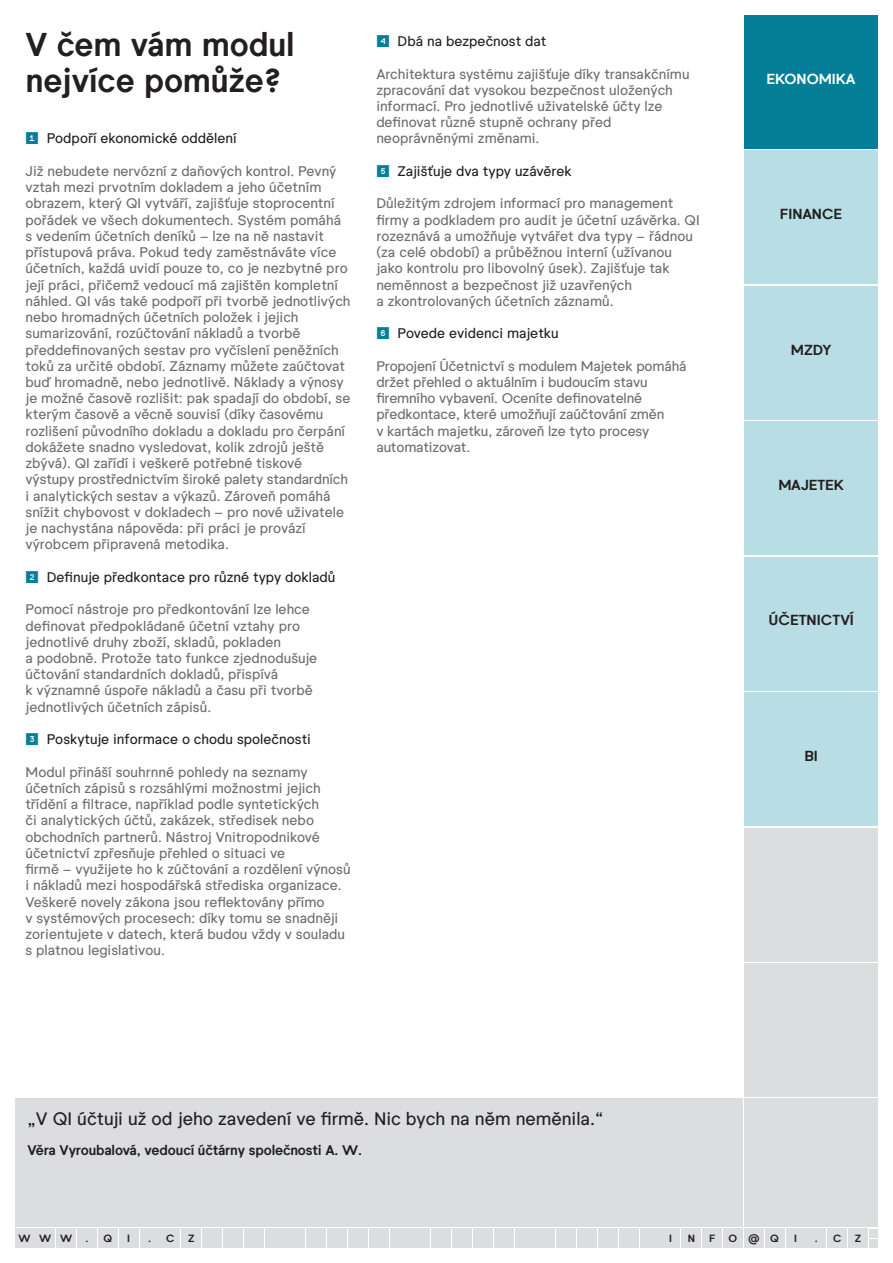
<style>
.page{position:relative;width:893px;height:1263px;background:#fff}
.page>*{position:absolute;margin:0;border:0;box-sizing:border-box;transform-origin:0 0}
.text_nadpis_special{font:700 33px/36px "QI Grotesk";color:#231f20}
.text_citace{font:18px "QI Grotesk";color:#231f20}
.Moduly{font:700 14.55px "QI Grotesk";color:#231f20}
.Moduly_-_head{font:700 14.55px "QI Grotesk";color:#fff}
.text{font:13.95px/16.2px "QI Grotesk";color:#6c6d70}
.text_odrazka_cislo{font:13.95px "QI Grotesk";color:#231f20}
.text_box{font:700 13.95px "QI Grotesk";letter-spacing:-.015em;color:#231f20}
.Segment_pismeno{font:700 10.5px "QI Grotesk";color:#231f20}
.s1{color:#057e97}
</style>
<div class="page">
<div style="left:15px;top:1098px;width:728px;height:129px;background:#dcdddf"></div>
<div style="left:744px;top:15px;width:134px;height:134px;background:#057e97"></div>
<div style="left:744px;top:963px;width:134px;height:134px;background:#dcdddf"></div>
<div style="left:744px;top:827px;width:134px;height:134px;background:#dcdddf"></div>
<div style="left:744px;top:1098px;width:134px;height:129px;background:#dcdddf"></div>
<div style="left:15px;top:1229px;width:19px;height:19px;background:#dcdddf"></div>
<div style="left:36px;top:1229px;width:19px;height:19px;background:#dcdddf"></div>
<div style="left:57px;top:1229px;width:19px;height:19px;background:#dcdddf"></div>
<div style="left:77px;top:1229px;width:20px;height:19px;background:#dcdddf"></div>
<div style="left:98px;top:1229px;width:20px;height:19px;background:#dcdddf"></div>
<div style="left:119px;top:1229px;width:19px;height:19px;background:#dcdddf"></div>
<div style="left:140px;top:1229px;width:19px;height:19px;background:#dcdddf"></div>
<div style="left:161px;top:1229px;width:19px;height:19px;background:#dcdddf"></div>
<div style="left:182px;top:1229px;width:19px;height:19px;background:#dcdddf"></div>
<div style="left:202px;top:1229px;width:20px;height:19px;background:#dcdddf"></div>
<div style="left:223px;top:1229px;width:20px;height:19px;background:#dcdddf"></div>
<div style="left:244px;top:1229px;width:19px;height:19px;background:#dcdddf"></div>
<div style="left:265px;top:1229px;width:19px;height:19px;background:#dcdddf"></div>
<div style="left:286px;top:1229px;width:19px;height:19px;background:#dcdddf"></div>
<div style="left:307px;top:1229px;width:19px;height:19px;background:#dcdddf"></div>
<div style="left:327px;top:1229px;width:20px;height:19px;background:#dcdddf"></div>
<div style="left:348px;top:1229px;width:20px;height:19px;background:#dcdddf"></div>
<div style="left:369px;top:1229px;width:19px;height:19px;background:#dcdddf"></div>
<div style="left:390px;top:1229px;width:19px;height:19px;background:#dcdddf"></div>
<div style="left:411px;top:1229px;width:19px;height:19px;background:#dcdddf"></div>
<div style="left:432px;top:1229px;width:19px;height:19px;background:#dcdddf"></div>
<div style="left:452px;top:1229px;width:20px;height:19px;background:#dcdddf"></div>
<div style="left:473px;top:1229px;width:20px;height:19px;background:#dcdddf"></div>
<div style="left:494px;top:1229px;width:19px;height:19px;background:#dcdddf"></div>
<div style="left:515px;top:1229px;width:19px;height:19px;background:#dcdddf"></div>
<div style="left:536px;top:1229px;width:19px;height:19px;background:#dcdddf"></div>
<div style="left:557px;top:1229px;width:19px;height:19px;background:#dcdddf"></div>
<div style="left:577px;top:1229px;width:20px;height:19px;background:#dcdddf"></div>
<div style="left:598px;top:1229px;width:20px;height:19px;background:#dcdddf"></div>
<div style="left:619px;top:1229px;width:19px;height:19px;background:#dcdddf"></div>
<div style="left:640px;top:1229px;width:19px;height:19px;background:#dcdddf"></div>
<div style="left:661px;top:1229px;width:19px;height:19px;background:#dcdddf"></div>
<div style="left:682px;top:1229px;width:19px;height:19px;background:#dcdddf"></div>
<div style="left:702px;top:1229px;width:20px;height:19px;background:#dcdddf"></div>
<div style="left:723px;top:1229px;width:20px;height:19px;background:#dcdddf"></div>
<div style="left:744px;top:1229px;width:19px;height:19px;background:#dcdddf"></div>
<div style="left:765px;top:1229px;width:19px;height:19px;background:#dcdddf"></div>
<div style="left:786px;top:1229px;width:19px;height:19px;background:#dcdddf"></div>
<div style="left:807px;top:1229px;width:19px;height:19px;background:#dcdddf"></div>
<div style="left:827px;top:1229px;width:20px;height:19px;background:#dcdddf"></div>
<div style="left:848px;top:1229px;width:20px;height:19px;background:#dcdddf"></div>
<div style="left:869px;top:1229px;width:9px;height:9px;background:#dcdddf"></div>
<div style="left:869px;top:1239px;width:9px;height:9px;background:#dcdddf"></div>
<div style="left:744px;top:286px;width:134px;height:134px;background:#b9dde4"></div>
<div style="left:744px;top:150px;width:134px;height:134px;background:#b9dde4"></div>
<div style="left:744px;top:421px;width:134px;height:134px;background:#b9dde4"></div>
<div style="left:744px;top:557px;width:134px;height:134px;background:#b9dde4"></div>
<div style="left:744px;top:692px;width:134px;height:134px;background:#b9dde4"></div>
<p class="text_nadpis_special" style="left:26px;top:24px;width:271px">V čem vám modul nejvíce pomůže?</p>
<p class="text_odrazka_cislo" style="left:26px;top:128px;width:213px"><span class="s1">➊</span> Podpoří ekonomické oddělení</p>
<p class="text" style="left:26px;top:162px;width:327px">Již nebudete nervózní z daňových kontrol. Pevný vztah mezi prvotním dokladem a jeho účetním obrazem, který QI vytváří, zajišťuje stoprocentní pořádek ve všech dokumentech. Systém pomáhá s vedením účetních deníků – lze na ně nastavit přístupová práva. Pokud tedy zaměstnáváte více účetních, každá uvidí pouze to, co je nezbytné pro její práci, přičemž vedoucí má zajištěn kompletní náhled. QI vás také podpoří při tvorbě jednotlivých nebo hromadných účetních položek i jejich sumarizování, rozúčtování nákladů a tvorbě předdefinovaných sestav pro vyčíslení peněžních toků za určité období. Záznamy můžete zaúčtovat buď hromadně, nebo jednotlivě. Náklady a výnosy je možné časově rozlišit: pak spadají do období, se kterým časově a věcně souvisí (díky časovému rozlišení původního dokladu a dokladu pro čerpání dokážete snadno vysledovat, kolik zdrojů ještě zbývá). QI zařídí i veškeré potřebné tiskové výstupy prostřednictvím široké palety standardních i analytických sestav a výkazů. Zároveň pomáhá snížit chybovost v dokladech – pro nové uživatele je nachystána nápověda: při práci je provází výrobcem připravená metodika.</p>
<p class="text_odrazka_cislo" style="left:26px;top:566px;width:311px"><span class="s1">➋</span> Definuje předkontace pro různé typy dokladů</p>
<p class="text" style="left:26px;top:601px;width:293px">Pomocí nástroje pro předkontování lze lehce definovat předpokládané účetní vztahy pro jednotlivé druhy zboží, skladů, pokladen<br>a podobně. Protože tato funkce zjednodušuje účtování standardních dokladů, přispívá<br>k významné úspoře nákladů a času při tvorbě jednotlivých účetních zápisů.</p>
<p class="text_odrazka_cislo" style="left:26px;top:729px;width:287px"><span class="s1">➌</span> Poskytuje informace o chodu společnosti</p>
<p class="text" style="left:26px;top:763px;width:327px">Modul přináší souhrnné pohledy na seznamy účetních zápisů s rozsáhlými možnostmi jejich třídění a filtrace, například podle syntetických<br>či analytických účtů, zakázek, středisek nebo obchodních partnerů. Nástroj Vnitropodnikové účetnictví zpřesňuje přehled o situaci ve<br>firmě – využijete ho k zúčtování a rozdělení výnosů i nákladů mezi hospodářská střediska organizace.<br>Veškeré novely zákona jsou reflektovány přímo<br>v systémových procesech: díky tomu se snadněji zorientujete v datech, která budou vždy v souladu s platnou legislativou.</p>
<p class="text_odrazka_cislo" style="left:376px;top:31px;width:172px"><span class="s1">➍</span> Dbá na bezpečnost dat</p>
<p class="text" style="left:376px;top:65px;width:315px">Architektura systému zajišťuje díky transakčnímu zpracování dat vysokou bezpečnost uložených informací. Pro jednotlivé uživatelské účty lze definovat různé stupně ochrany před neoprávněnými změnami.</p>
<p class="text_odrazka_cislo" style="left:376px;top:161px;width:197px"><span class="s1">➎</span> Zajišťuje dva typy uzávěrek</p>
<p class="text" style="left:376px;top:195px;width:325px">Důležitým zdrojem informací pro management firmy a podkladem pro audit je účetní uzávěrka. QI rozeznává a umožňuje vytvářet dva typy – řádnou (za celé období) a průběžnou interní (užívanou jako kontrolu pro libovolný úsek). Zajišťuje tak neměnnost a bezpečnost již uzavřených<br>a zkontrolovaných účetních záznamů.</p>
<p class="text_odrazka_cislo" style="left:376px;top:323px;width:184px"><span class="s1">➏</span> Povede evidenci majetku</p>
<p class="text" style="left:376px;top:357px;width:312px">Propojení Účetnictví s modulem Majetek pomáhá držet přehled o aktuálním i budoucím stavu firemního vybavení. Oceníte definovatelné předkontace, které umožňují zaúčtování změn<br>v kartách majetku, zároveň lze tyto procesy automatizovat.</p>
<p class="text_citace" style="left:28px;top:1105px;width:577px">„V QI účtuji už od jeho zavedení ve firmě. Nic bych na něm neměnila.“</p>
<p class="text_box" style="left:28px;top:1139px;width:336px">Věra Vyroubalová, vedoucí účtárny společnosti A. W.</p>
<p class="Moduly_-_head" style="left:767px;top:67px;width:90px">EKONOMIKA</p>
<p class="Moduly" style="left:780px;top:203px;width:64px">FINANCE</p>
<p class="Moduly" style="left:791px;top:338px;width:42px">MZDY</p>
<p class="Moduly" style="left:778px;top:474px;width:67px">MAJETEK</p>
<p class="Moduly" style="left:768px;top:609px;width:87px">ÚČETNICTVÍ</p>
<p class="Moduly" style="left:804px;top:744px;width:15px">BI</p>
<p class="Segment_pismeno" style="left:18px;top:1230px;width:14px">W</p>
<p class="Segment_pismeno" style="left:39px;top:1230px;width:14px">W</p>
<p class="Segment_pismeno" style="left:60px;top:1230px;width:14px">W</p>
<p class="Segment_pismeno" style="left:86px;top:1230px;width:4px">.</p>
<p class="Segment_pismeno" style="left:104px;top:1230px;width:10px">Q</p>
<p class="Segment_pismeno" style="left:127px;top:1230px;width:4px">I</p>
<p class="Segment_pismeno" style="left:148px;top:1230px;width:4px">.</p>
<p class="Segment_pismeno" style="left:166px;top:1230px;width:10px">C</p>
<p class="Segment_pismeno" style="left:188px;top:1230px;width:8px">Z</p>
<p class="Segment_pismeno" style="left:669px;top:1230px;width:4px">I</p>
<p class="Segment_pismeno" style="left:688px;top:1230px;width:9px">N</p>
<p class="Segment_pismeno" style="left:709px;top:1230px;width:8px">F</p>
<p class="Segment_pismeno" style="left:729px;top:1230px;width:10px">O</p>
<p class="Segment_pismeno" style="left:748px;top:1230px;width:13px">@</p>
<p class="Segment_pismeno" style="left:770px;top:1230px;width:10px">Q</p>
<p class="Segment_pismeno" style="left:794px;top:1230px;width:4px">I</p>
<p class="Segment_pismeno" style="left:815px;top:1230px;width:4px">.</p>
<p class="Segment_pismeno" style="left:833px;top:1230px;width:10px">C</p>
<p class="Segment_pismeno" style="left:855px;top:1230px;width:8px">Z</p>
</div>
